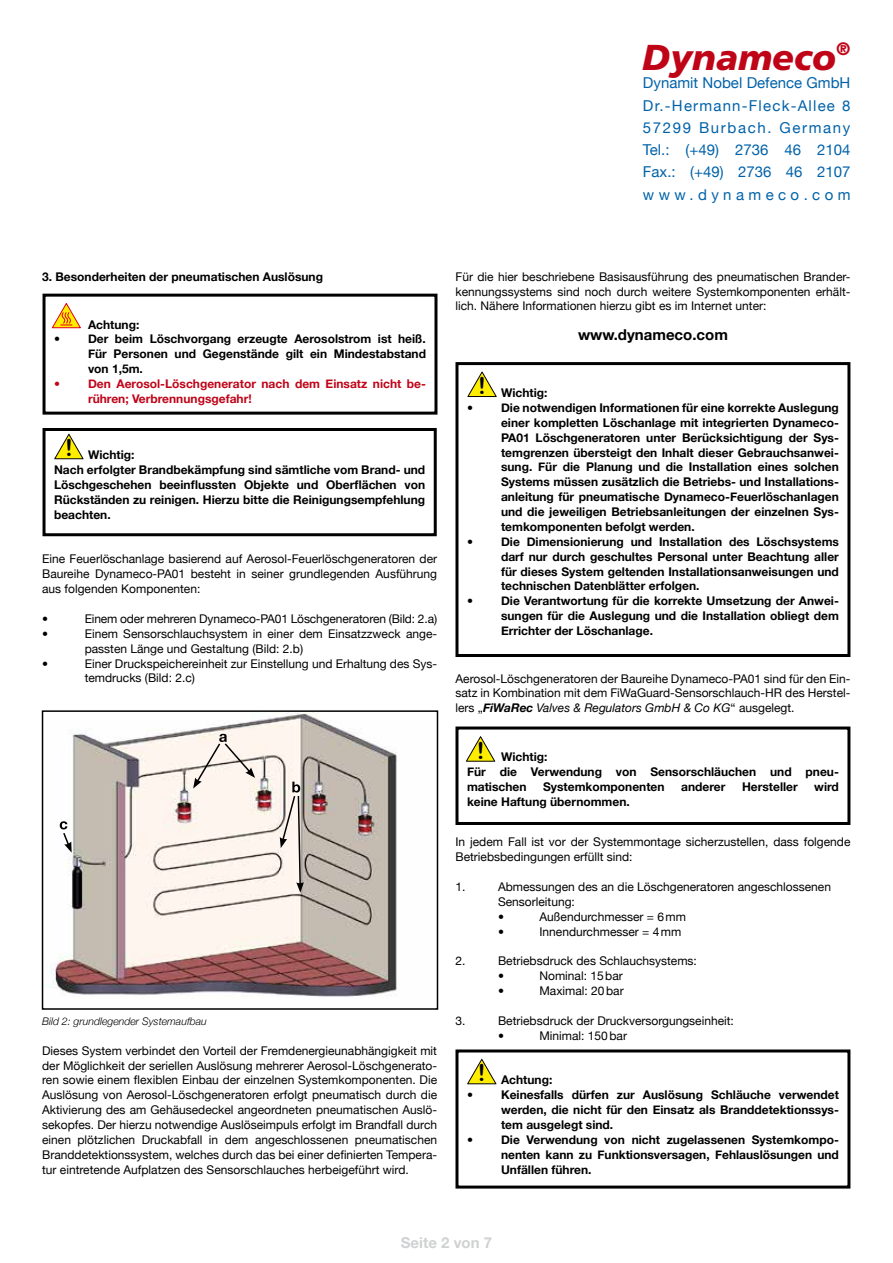
<style>
.page{position:relative;width:893px;height:1263px;background:#fff}
.page>*{position:absolute;margin:0;border:0;box-sizing:border-box;transform-origin:0 0}
.t1{font:italic 900 36px "Frutiger LT Std";color:#c00418}
.t2{font:23.4px "Arial Rounded MT Bold";color:#000}
.t3{font:15px/22.2px "Helvetica Neue";letter-spacing:.055em;color:#0062a9;text-align:justify}
.t4{font:700 15px "Helvetica Neue";color:#000}
.t5{font:700 15px "Helvetica Neue";color:#d0d1d2}
.t6{font:12px/14.9px "Helvetica Neue";color:#000}
.t7{font:700 12px/14.9px "Helvetica Neue";color:#000;text-align:justify}
.t8{font:700 12px/14.9px "Helvetica Neue";color:#c00418}
.t9{font:italic 300 10.5px "Helvetica Neue";color:#000}
.s1{font-weight:700;font-style:italic}
.s2{font-style:italic}
</style>
<div class="page">
<svg style="left:42px;top:428px;width:395px;height:109px"></svg>
<svg style="left:455px;top:362px;width:396px;height:295px"></svg>
<svg style="left:467px;top:371px;width:30px;height:26px"></svg>
<svg style="left:455px;top:726px;width:396px;height:99px"></svg>
<div style="left:455px;top:1049px;width:395px;height:139px;border:3px solid #000"></div>
<svg style="left:467px;top:1059px;width:29px;height:25px"></svg>
<svg style="left:42px;top:293px;width:396px;height:122px"></svg>
<svg style="left:52px;top:303px;width:29px;height:25px"></svg>
<img style="left:47px;top:713px;width:350px;height:284px">
<div style="left:42px;top:710px;width:396px;height:300px;border:2px solid #000"></div>
<svg style="left:193px;top:734px;width:62px;height:54px;background:#e6ded7"></svg>
<svg style="left:280px;top:782px;width:24px;height:111px"></svg>
<svg style="left:60px;top:821px;width:12px;height:32px"></svg>
<h1 class="t1" style="left:642px;top:35px;width:210px">Dynameco<sup>®</sup></h1>
<p class="t3" style="left:643px;top:71px;width:209px">Dynamit Nobel Defence GmbH Dr.-Hermann-Fleck-Allee 8<br>57299 Burbach. Germany Tel.: (+49) 2736 46 2104<br>Fax.: (+49) 2736 46 2107 www.dynameco.com</p>
<p class="t7" style="left:42px;top:268px;width:282px">3. Besonderheiten der pneumatischen Auslösung</p>
<p class="t7" style="left:88px;top:316px;width:53px">Achtung:</p>
<p class="t7" style="left:88px;top:331px;width:339px;text-indent:-34px">• Der beim Löschvorgang erzeugte Aerosolstrom ist heiß.<br>Für Personen und Gegenstände gilt ein Mindestabstand von 1,5m.</p>
<p class="t8" style="left:88px;top:376px;width:339px;text-indent:-34px">• Den Aerosol-Löschgenerator nach dem Einsatz nicht be&shy;rühren; Verbrennungsgefahr!</p>
<h2 class="t2" style="left:65px;top:434px;width:9px">!</h2>
<p class="t7" style="left:54px;top:447px;width:373px;text-align:left;text-indent:34px">Wichtig:<br>Nach erfolgter Brandbekämpfung sind sämtliche vom Brand- und Löschgeschehen beeinflussten Objekte und Oberflächen von Rückständen zu reinigen. Hierzu bitte die Reinigungsempfehlung beachten.</p>
<p class="t6" style="left:42px;top:551px;width:396px;text-align:justify">Eine Feuerlöschanlage basierend auf Aerosol-Feuerlöschgeneratoren der Baureihe Dynameco-PA01 besteht in seiner grundlegenden Ausführung aus folgenden Komponenten:</p>
<p class="t6" style="left:42px;top:610px;width:7px">•</p>
<p class="t6" style="left:85px;top:610px;width:354px">Einem oder mehreren Dynameco-PA01 Löschgeneratoren (Bild: 2.a)</p>
<p class="t6" style="left:42px;top:625px;width:7px">•</p>
<p class="t6" style="left:85px;top:625px;width:354px">Einem Sensorschlauchsystem in einer dem Einsatzzweck ange&shy;passten Länge und Gestaltung (Bild: 2.b)</p>
<p class="t6" style="left:42px;top:655px;width:7px">•</p>
<p class="t6" style="left:85px;top:655px;width:354px">Einer Druckspeichereinheit zur Einstellung und Erhaltung des Sys&shy;temdrucks (Bild: 2.c)</p>
<p class="t9" style="left:42px;top:1013px;width:166px">Bild 2: grundlegender Systemaufbau</p>
<p class="t6" style="left:42px;top:1042px;width:396px;text-align:justify">Dieses System verbindet den Vorteil der Fremdenergieunabhängigkeit mit der Möglichkeit der seriellen Auslösung mehrerer Aerosol-Löschgenerato&shy;ren sowie einem flexiblen Einbau der einzelnen Systemkomponenten. Die Auslösung von Aerosol-Löschgeneratoren erfolgt pneumatisch durch die Aktivierung des am Gehäusedeckel angeordneten pneumatischen Auslö&shy;sekopfes. Der hierzu notwendige Auslöseimpuls erfolgt im Brandfall durch einen plötzlichen Druckabfall in dem angeschlossenen pneumatischen Branddetektionssystem, welches durch das bei einer definierten Tempera&shy;tur eintretende Aufplatzen des Sensorschlauches herbeigeführt wird.</p>
<p class="t6" style="left:455px;top:268px;width:396px;text-align:justify">Für die hier beschriebene Basisausführung des pneumatischen Brander&shy;kennungssystems sind noch durch weitere Systemkomponenten erhält&shy;lich. Nähere Informationen hierzu gibt es im Internet unter:</p>
<p class="t4" style="left:578px;top:321px;width:151px">www.dynameco.com</p>
<h2 class="t2" style="left:478px;top:372px;width:9px">!</h2>
<p class="t7" style="left:501px;top:385px;width:48px">Wichtig:</p>
<p class="t7" style="left:501px;top:399px;width:339px;text-indent:-34px">• Die notwendigen Informationen für eine korrekte Auslegung einer kompletten Löschanlage mit integrierten Dynameco-PA01 Löschgeneratoren unter Berücksichtigung der Sys&shy;temgrenzen übersteigt den Inhalt dieser Gebrauchsanwei&shy;sung. Für die Planung und die Installation eines solchen Systems müssen zusätzlich die Betriebs- und Installations&shy;anleitung für pneumatische Dynameco-Feuerlöschanlagen und die jeweiligen Betriebsanleitungen der einzelnen Sys&shy;temkomponenten befolgt werden.</p>
<p class="t7" style="left:501px;top:533px;width:339px;text-indent:-34px">• Die Dimensionierung und Installation des Löschsystems darf nur durch geschultes Personal unter Beachtung aller für dieses System geltenden Installationsanweisungen und technischen Datenblätter erfolgen.</p>
<p class="t7" style="left:501px;top:593px;width:339px;text-indent:-34px">• Die Verantwortung für die korrekte Umsetzung der Anwei&shy;sungen für die Auslegung und die Installation obliegt dem Errichter der Löschanlage.</p>
<p class="t6" style="left:455px;top:670px;width:396px;text-align:justify">Aerosol-Löschgeneratoren der Baureihe Dynameco-PA01 sind für den Ein&shy;satz in Kombination mit dem FiWaGuard-Sensorschlauch-HR des Herstel&shy;lers „<span class="s1">FiWaRec</span> <span class="s2">Valves &amp; Regulators GmbH &amp; Co KG</span>“ ausgelegt.</p>
<h2 class="t2" style="left:477px;top:736px;width:9px">!</h2>
<p class="t7" style="left:467px;top:749px;width:373px;text-align:left;text-indent:34px">Wichtig:<br>Für die Verwendung von Sensorschläuchen und pneu&shy;matischen</p>
<p class="t7" style="left:543px;top:779px;width:123px">Systemkomponenten</p>
<p class="t7" style="left:681px;top:779px;width:46px">anderer</p>
<p class="t7" style="left:742px;top:779px;width:57px">Hersteller</p>
<p class="t7" style="left:814px;top:779px;width:26px">wird</p>
<p class="t7" style="left:467px;top:794px;width:164px">keine Haftung übernommen.</p>
<p class="t6" style="left:455px;top:834px;width:396px">In jedem Fall ist vor der Systemmontage sicherzustellen, dass folgende<br>Betriebsbedingungen erfüllt sind:</p>
<p class="t6" style="left:455px;top:878px;width:12px">1.</p>
<p class="t6" style="left:498px;top:878px;width:334px">Abmessungen des an die Löschgeneratoren angeschlossenen<br>Sensorleitung:<br>•</p>
<p class="t6" style="left:539px;top:908px;width:148px">Außendurchmesser = 6mm</p>
<p class="t6" style="left:498px;top:923px;width:7px">•</p>
<p class="t6" style="left:539px;top:923px;width:143px">Innendurchmesser = 4mm</p>
<p class="t6" style="left:455px;top:953px;width:12px">2.</p>
<p class="t6" style="left:498px;top:953px;width:200px">Betriebsdruck des Schlauchsystems: •</p>
<p class="t6" style="left:539px;top:968px;width:85px">Nominal: 15bar</p>
<p class="t6" style="left:498px;top:982px;width:7px">•</p>
<p class="t6" style="left:539px;top:982px;width:86px">Maximal: 20bar</p>
<p class="t6" style="left:455px;top:1012px;width:12px">3.</p>
<p class="t6" style="left:498px;top:1012px;width:237px">Betriebsdruck der Druckversorgungseinheit: •</p>
<p class="t6" style="left:539px;top:1027px;width:89px">Minimal: 150bar</p>
<h2 class="t2" style="left:478px;top:1059px;width:9px">!</h2>
<p class="t7" style="left:501px;top:1072px;width:53px">Achtung:</p>
<p class="t7" style="left:501px;top:1087px;width:339px;text-indent:-34px">• Keinesfalls dürfen zur Auslösung Schläuche verwendet werden, die nicht für den Einsatz als Branddetektionssys&shy;tem ausgelegt sind.</p>
<p class="t7" style="left:501px;top:1131px;width:339px;text-indent:-34px">• Die Verwendung von nicht zugelassenen Systemkompo&shy;nenten kann zu Funktionsversagen, Fehlauslösungen und Unfällen führen.</p>
<p class="t5" style="left:401px;top:1229px;width:93px">Seite 2 von 7</p>
</div>
